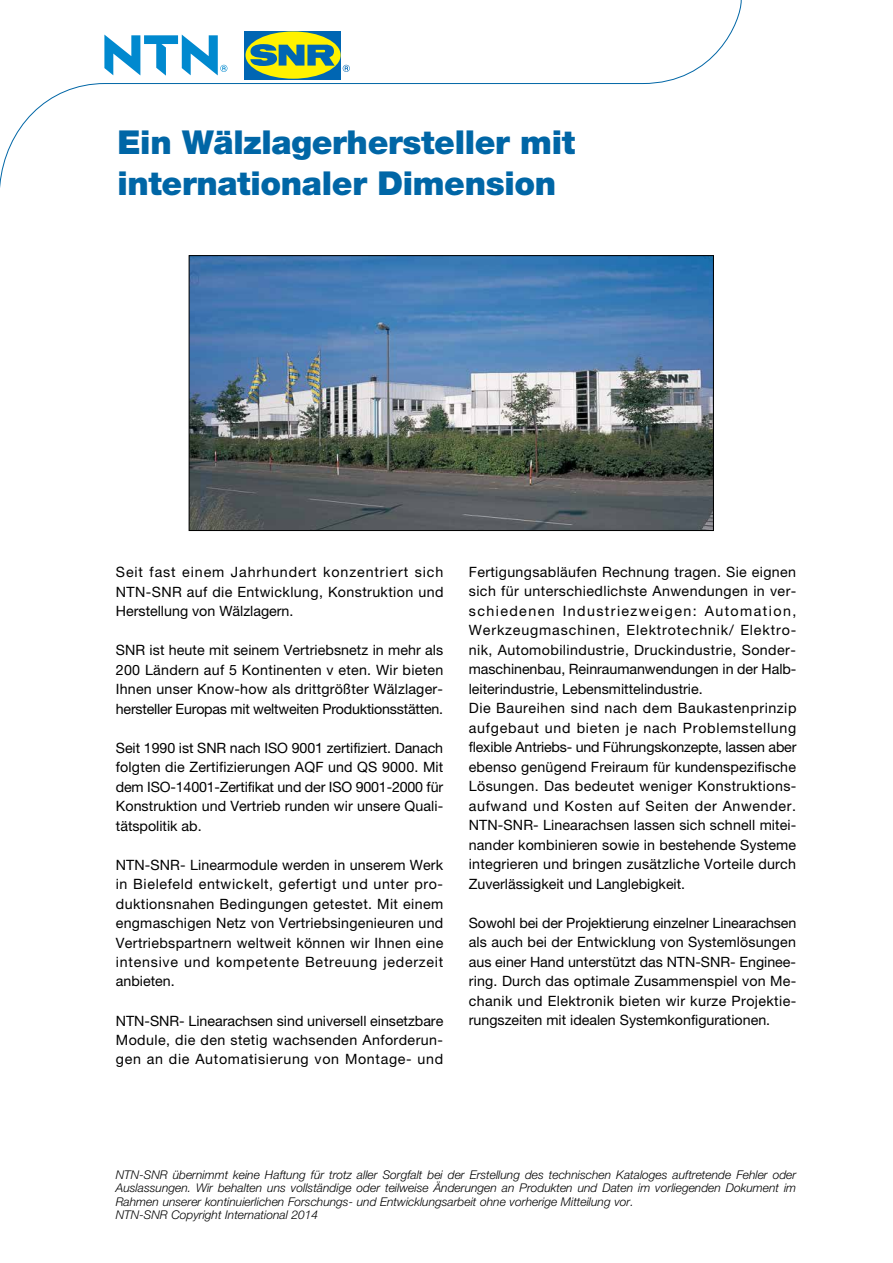
<style>
.page{position:relative;width:893px;height:1263px;background:#fff}
.page>*{position:absolute;margin:0;border:0;box-sizing:border-box;transform-origin:0 0}
.t1{font:900 33px/40.5px "Helvetica Neue";letter-spacing:-.01em;color:#0066a6}
.t2{font:14.25px/19.5px "Helvetica Neue";letter-spacing:.015em;color:#000;text-align:justify}
.t3{font:italic 300 12px/13.5px "Helvetica Neue";color:#000}
</style>
<div class="page">
<img style="left:191px;top:348px;width:521px;height:181px">
<svg style="left:0;top:0;width:742px;height:348px"></svg>
<h1 class="t1" style="left:117px;top:122px;width:459px">Ein Wälzlagerhersteller mit internationaler Dimension</h1>
<p class="t2" style="left:116px;top:562px;width:329px">Seit fast einem Jahrhundert konzentriert sich NTN-SNR auf die Entwicklung, Konstruktion und Herstellung von Wälzlagern.</p>
<p class="t2" style="left:116px;top:640px;width:329px">SNR ist heute mit seinem Vertriebsnetz in mehr als 200 Ländern auf 5 Kontinenten v eten. Wir bieten Ihnen unser Know-how als drittgrößter Wälzlager&shy;hersteller Europas mit weltweiten Produktionsstätten.</p>
<p class="t2" style="left:116px;top:737px;width:329px">Seit 1990 ist SNR nach ISO 9001 zertifiziert. Danach folgten die Zertifizierungen AQF und QS 9000. Mit dem ISO-14001-Zertifikat und der ISO 9001-2000 für Konstruktion und Vertrieb runden wir unsere Quali&shy;tätspolitik ab.</p>
<p class="t2" style="left:116px;top:854px;width:329px">NTN-SNR- Linearmodule werden in unserem Werk in Bielefeld entwickelt, gefertigt und unter pro&shy;duktionsnahen Bedingungen getestet. Mit einem engmaschigen Netz von Vertriebsingenieuren und Vertriebspartnern weltweit können wir Ihnen eine intensive und kompetente Betreuung jederzeit anbieten.</p>
<p class="t2" style="left:116px;top:1010px;width:329px">NTN-SNR- Linearachsen sind universell einsetzbare Module, die den stetig wachsenden Anforderun&shy;gen an die Automatisierung von Montage- und</p>
<p class="t2" style="left:469px;top:562px;width:329px;text-align:left">Fertigungsabläufen Rechnung tragen. Sie eignen sich für unterschiedlichste Anwendungen in ver&shy;schiedenen Industriezweigen: Automation, Werkzeugmaschinen, Elektrotechnik/ Elektro&shy;nik, Automobilindustrie, Druckindustrie, Sonder&shy;maschinenbau, Reinraumanwendungen in der Halb&shy;leiterindustrie, Lebensmittelindustrie.<br>Die Baureihen sind nach dem Baukastenprinzip aufgebaut und bieten je nach Problemstellung flexible Antriebs- und Führungskonzepte, lassen aber ebenso genügend Freiraum für kundenspezifische Lösungen. Das bedeutet weniger Konstruktions&shy;aufwand und Kosten auf Seiten der Anwender.<br>NTN-SNR- Linearachsen lassen sich schnell mitei&shy;nander kombinieren sowie in bestehende Systeme integrieren und bringen zusätzliche Vorteile durch Zuverlässigkeit und Langlebigkeit.</p>
<p class="t2" style="left:469px;top:913px;width:329px">Sowohl bei der Projektierung einzelner Linearachsen als auch bei der Entwicklung von Systemlösungen aus einer Hand unterstützt das NTN-SNR- Enginee&shy;ring. Durch das optimale Zusammenspiel von Me&shy;chanik und Elektronik bieten wir kurze Projektie&shy;rungszeiten mit idealen Systemkonfigurationen.</p>
<p class="t3" style="left:116px;top:1168px;width:682px">NTN-SNR übernimmt keine Haftung für trotz aller Sorgfalt bei der Erstellung des technischen Kataloges auftretende Fehler oder Auslassungen. Wir behalten uns vollständige oder teilweise Änderungen an Produkten und Daten im vorliegenden Dokument im Rahmen unserer kontinuierlichen Forschungs- und Entwicklungsarbeit ohne vorherige Mitteilung vor.<br>NTN-SNR Copyright International 2014</p>
</div>
